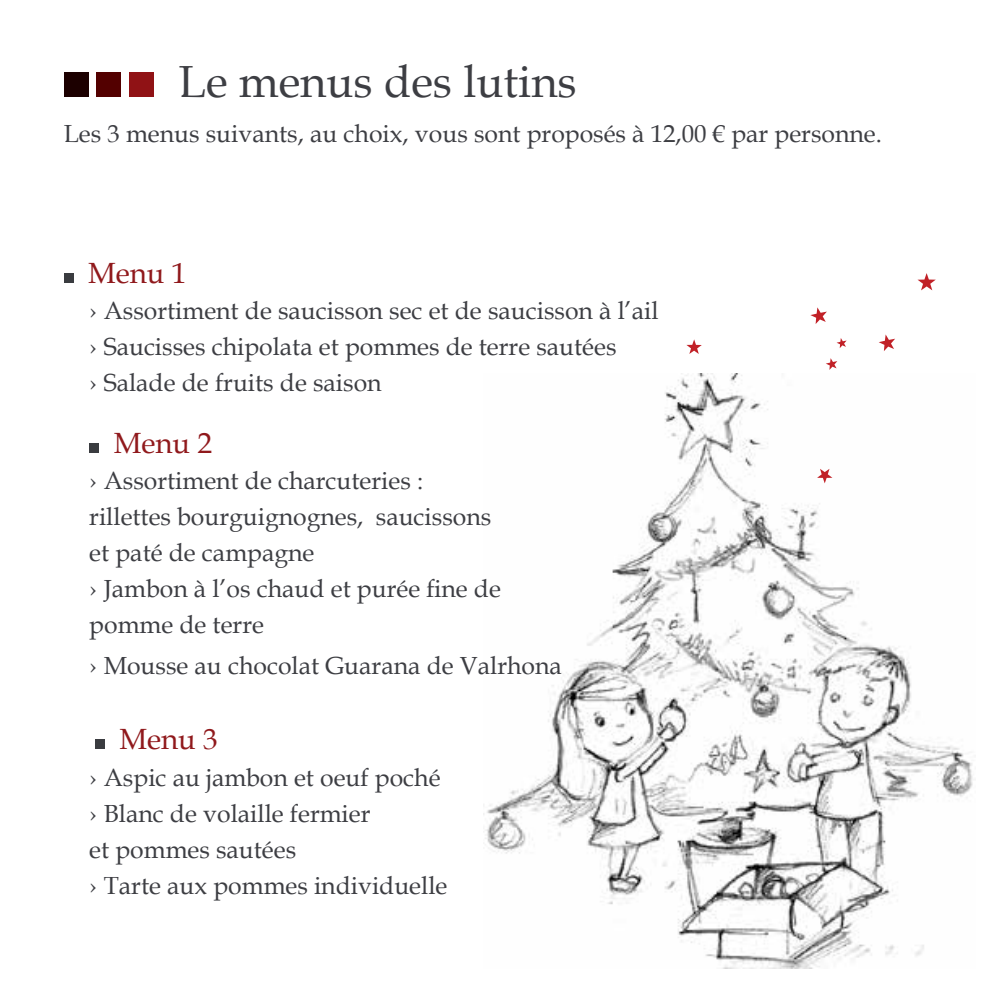
<style>
.page{position:relative;width:1008px;height:1008px;background:#fff}
.page>*{position:absolute;margin:0;border:0;box-sizing:border-box;transform-origin:0 0}
.t1{font:45px "Book Antiqua";color:#3d3e43}
.t2{font:29.25px "Book Antiqua";color:#90191c}
.t3{font:24.75px/36px "Book Antiqua";color:#3d3e43}
</style>
<div class="page">
<img style="left:485px;top:373px;width:488px;height:595px">
<div style="left:64px;top:273px;width:10px;height:10px;background:#3a3c40"></div>
<div style="left:89px;top:443px;width:10px;height:10px;background:#3a3c40"></div>
<div style="left:95px;top:739px;width:10px;height:10px;background:#3a3c40"></div>
<div style="left:64px;top:72px;width:24px;height:25px;background:#1c0000"></div>
<div style="left:97px;top:72px;width:24px;height:25px;background:#530000"></div>
<div style="left:130px;top:72px;width:24px;height:25px;background:#901215"></div>
<svg style="left:686px;top:339px;width:16px;height:15px"></svg>
<svg style="left:817px;top:469px;width:15px;height:14px"></svg>
<svg style="left:917px;top:273px;width:19px;height:17px"></svg>
<svg style="left:879px;top:334px;width:16px;height:17px"></svg>
<svg style="left:810px;top:307px;width:17px;height:17px"></svg>
<svg style="left:826px;top:358px;width:11px;height:12px"></svg>
<svg style="left:836px;top:338px;width:10px;height:10px"></svg>
<h1 class="t1" style="left:179px;top:50px;width:399px">Le menus des lutins</h1>
<p class="t3" style="left:64px;top:115px;width:819px">Les 3 menus suivants, au choix, vous sont proposés à 12,00 € par personne.</p>
<p class="t2" style="left:88px;top:253px;width:100px">Menu 1</p>
<p class="t3" style="left:89px;top:292px;width:571px">› Assortiment de saucisson sec et de saucisson à l’ail › Saucisses chipolata et pommes de terre sautées<br>› Salade de fruits de saison</p>
<p class="t2" style="left:114px;top:423px;width:100px">Menu 2</p>
<p class="t3" style="left:89px;top:462px;width:413px">› Assortiment de charcuteries : rillettes bourguignognes, saucissons et paté de campagne<br>› Jambon à l’os chaud et purée fine de pomme de terre</p>
<p class="t3" style="left:89px;top:647px;width:474px">› Mousse au chocolat Guarana de Valrhona</p>
<p class="t2" style="left:119px;top:719px;width:100px">Menu 3</p>
<p class="t3" style="left:89px;top:758px;width:359px">› Aspic au jambon et oeuf poché › Blanc de volaille fermier<br>et pommes sautées<br>› Tarte aux pommes individuelle</p>
</div>
